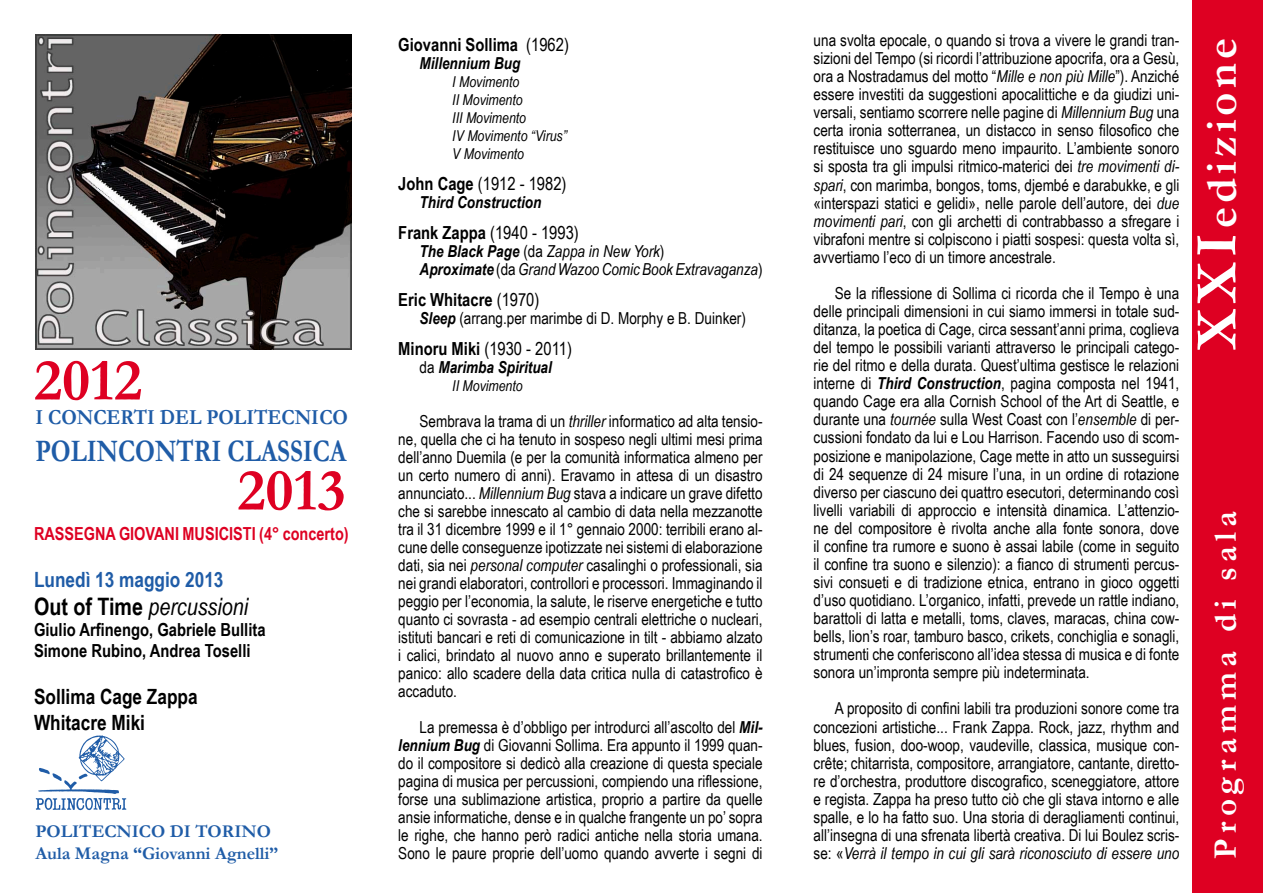
<style>
.page{position:relative;width:1263px;height:893px;background:#fff}
.page>*{position:absolute;margin:0;border:0;box-sizing:border-box;transform-origin:0 0}
.t1{font:700 60px "Garamond";color:#de0022}
.t2{font:700 45px "Garamond";letter-spacing:.09em;color:#fff}
.t3{font:700 33px "Garamond";letter-spacing:.16em;color:#fff}
.t4{font:700 31.5px "Garamond";color:#1f5ca7;scale:.8 1}
.t5{font:italic 24px "Arial Narrow";color:#000}
.t6{font:700 21.45px "Garamond";color:#1f5ca7;scale:.91 1}
.t7{font:700 21px/25.5px "Arial Narrow";color:#000}
.t8{font:700 21px "Arial Narrow";color:#1f5ca7}
.t9{font:700 18px/21px "Arial Narrow";color:#000}
.t10{font:18px "Arial Narrow";color:#000}
.t11{font:700 18px/21.6px "Garamond";color:#1f5ca7}
.t12{font:700 18px "Arial Narrow";color:#de0022}
.t13{font:16.5px/18px "Arial Narrow";color:#000;text-align:justify}
.t14{font:italic 16.5px/18px "Arial Narrow";color:#000}
.t15{font:italic 700 16.5px "Arial Narrow";color:#000}
.t16{font:italic 15px/18px "Arial Narrow";color:#000}
.s1{font-weight:700;font-style:normal}
.s2{font-weight:400}
.s3{font-weight:700}
.s4{font-style:normal}
.s5{font-weight:700;font-style:italic}
.s6{font-weight:400;font-style:normal}
.s7{font-style:italic}
.s8{font-size:60px}
</style>
<div class="page">
<div style="left:1192px;top:0;width:71px;height:893px;background:#de0022"></div>
<img style="left:35px;top:735px;width:92px;height:75px">
<img style="left:35px;top:34px;width:316px;height:316px">
<h1 class="t1" style="left:34px;top:340px;width:110px">2012</h1>
<h3 class="t6" style="left:35px;top:403px;width:345px">I CONCERTI DEL POLITECNICO</h3>
<h3 class="t4" style="left:35px;top:429px;width:390px">POLINCONTRI CLASSICA</h3>
<h1 class="t1" style="left:237px;top:450px;width:110px">2013</h1>
<p class="t12" style="left:34px;top:520px;width:316px">RASSEGNA GIOVANI MUSICISTI (4° concerto)</p>
<p class="t8" style="left:34px;top:563px;width:191px">Lunedì 13 maggio 2013</p>
<h3 class="t5" style="left:34px;top:590px;width:216px"><span class="s1">Out of Time</span> percussioni</h3>
<p class="t9" style="left:34px;top:619px;width:233px">Giulio Arfinengo, Gabriele Bullita<br>Simone Rubino, Andrea Toselli</p>
<p class="t7" style="left:34px;top:683px;width:165px">Sollima Cage Zappa<br>Whitacre Miki</p>
<p class="t11" style="left:35px;top:821px;width:244px">POLITECNICO DI TORINO<br>Aula Magna “Giovanni Agnelli”</p>
<p class="t9" style="left:398px;top:33px;width:172px">Giovanni Sollima <span class="s2">(1962)</span></p>
<p class="t15" style="left:420px;top:51px;width:102px">Millennium Bug</p>
<p class="t16" style="left:452px;top:72px;width:116px">I Movimento<br>II Movimento<br>III Movimento<br>IV Movimento “Virus”<br>V Movimento</p>
<p class="t10" style="left:398px;top:170px;width:170px"><span class="s3">John Cage</span> (1912 - 1982)</p>
<p class="t15" style="left:420px;top:190px;width:123px">Third Construction</p>
<p class="t10" style="left:398px;top:219px;width:182px"><span class="s3">Frank Zappa</span> (1940 - 1993)</p>
<p class="t14" style="left:420px;top:242px;width:344px"><span class="s3">The Black Page</span> <span class="s4">(da</span> Zappa in New York<span class="s4">)<br></span><span class="s3">Aproximate</span> <span class="s4">(da</span>Grand Wazoo Comic Book Extravaganza<span class="s4">)</span></p>
<p class="t9" style="left:398px;top:288px;width:143px">Eric Whitacre <span class="s2">(1970)</span></p>
<p class="t13" style="left:420px;top:308px;width:328px"><span class="s5">Sleep</span> (arrang.per marimbe di D. Morphy e B. Duinker)</p>
<p class="t10" style="left:398px;top:335px;width:175px"><span class="s3">Minoru Miki</span> (1930 - 2011)</p>
<p class="t15" style="left:420px;top:355px;width:134px"><span class="s6">da</span> Marimba Spiritual</p>
<p class="t16" style="left:452px;top:376px;width:72px">II Movimento</p>
<p class="t13" style="left:398px;top:411px;width:366px;text-indent:21px">Sembrava la trama di un <span class="s7">thriller</span> informatico ad alta tensio&shy;ne, quella che ci ha tenuto in sospeso negli ultimi mesi prima dell’anno Duemila (e per la comunità informatica almeno per un certo numero di anni). Eravamo in attesa di un disastro annunciato... <span class="s7">Millennium Bug</span> stava a indicare un grave difetto che si sarebbe innescato al cambio di data nella mezzanotte tra il 31 dicembre 1999 e il 1° gennaio 2000: terribili erano al&shy;cune delle conseguenze ipotizzate nei sistemi di elaborazione dati, sia nei <span class="s7">personal computer</span> casalinghi o professionali, sia nei grandi elaboratori, controllori e processori. Immaginando il peggio per l’economia, la salute, le riserve energetiche e tutto quanto ci sovrasta - ad esempio centrali elettriche o nucleari, istituti bancari e reti di comunicazione in tilt - abbiamo alzato i calici, brindato al nuovo anno e superato brillantemente il panico: allo scadere della data critica nulla di catastrofico è accaduto.</p>
<p class="t13" style="left:398px;top:717px;width:366px;text-indent:21px">La premessa è d’obbligo per introdurci all’ascolto del <span class="s5">Mil&shy;lennium Bug</span> di Giovanni Sollima. Era appunto il 1999 quan&shy;do il compositore si dedicò alla creazione di questa speciale pagina di musica per percussioni, compiendo una riflessione, forse una sublimazione artistica, proprio a partire da quelle ansie informatiche, dense e in qualche frangente un po’ sopra le righe, che hanno però radici antiche nella storia umana.<br>Sono le paure proprie dell’uomo quando avverte i segni di</p>
<p class="t13" style="left:814px;top:31px;width:367px">una svolta epocale, o quando si trova a vivere le grandi tran&shy;sizioni del Tempo (si ricordi l’attribuzione apocrifa, ora a Gesù, ora a Nostradamus del motto “<span class="s7">Mille e non più Mille</span>”). Anziché essere investiti da suggestioni apocalittiche e da giudizi uni&shy;versali, sentiamo scorrere nelle pagine di <span class="s7">Millennium Bug</span> una certa ironia sotterranea, un distacco in senso filosofico che restituisce uno sguardo meno impaurito. L’ambiente sonoro si sposta tra gli impulsi ritmico-materici dei <span class="s7">tre movimenti di&shy;spari</span>, con marimba, bongos, toms, djembé e darabukke, e gli «interspazi statici e gelidi», nelle parole dell’autore, dei <span class="s7">due movimenti pari</span>, con gli archetti di contrabbasso a sfregare i vibrafoni mentre si colpiscono i piatti sospesi: questa volta sì, avvertiamo l’eco di un timore ancestrale.</p>
<p class="t13" style="left:814px;top:283px;width:367px;text-indent:21px">Se la riflessione di Sollima ci ricorda che il Tempo è una delle principali dimensioni in cui siamo immersi in totale sud&shy;ditanza, la poetica di Cage, circa sessant’anni prima, coglieva del tempo le possibili varianti attraverso le principali catego&shy;rie del ritmo e della durata. Quest’ultima gestisce le relazioni interne di <span class="s5">Third Construction</span>, pagina composta nel 1941, quando Cage era alla Cornish School of the Art di Seattle, e durante una <span class="s7">tournée</span> sulla West Coast con l’<span class="s7">ensemble</span> di per&shy;cussioni fondato da lui e Lou Harrison. Facendo uso di scom&shy;posizione e manipolazione, Cage mette in atto un susseguirsi di 24 sequenze di 24 misure l’una, in un ordine di rotazione diverso per ciascuno dei quattro esecutori, determinando così livelli variabili di approccio e intensità dinamica. L’attenzio&shy;ne del compositore è rivolta anche alla fonte sonora, dove il confine tra rumore e suono è assai labile (come in seguito il confine tra suono e silenzio): a fianco di strumenti percus&shy;sivi consueti e di tradizione etnica, entrano in gioco oggetti d’uso quotidiano. L’organico, infatti, prevede un rattle indiano, barattoli di latta e metalli, toms, claves, maracas, china cow&shy;bells, lion’s roar, tamburo basco, crikets, conchiglia e sonagli, strumenti che conferiscono all’idea stessa di musica e di fonte sonora un’impronta sempre più indeterminata.</p>
<p class="t13" style="left:814px;top:699px;width:367px;text-indent:21px">A proposito di confini labili tra produzioni sonore come tra concezioni artistiche... Frank Zappa. Rock, jazz, rhythm and blues, fusion, doo-woop, vaudeville, classica, musique con&shy;crête; chitarrista, compositore, arrangiatore, cantante, diretto&shy;re d’orchestra, produttore discografico, sceneggiatore, attore e regista. Zappa ha preso tutto ciò che gli stava intorno e alle spalle, e lo ha fatto suo. Una storia di deragliamenti continui, all’insegna di una sfrenata libertà creativa. Di lui Boulez scris&shy;se: «<span class="s7">Verrà il tempo in cui gli sarà riconosciuto di essere uno</span></p>
<h2 class="t2" style="left:1191px;top:350px;width:313px;rotate:-90deg"><span class="s8">XXI</span>edizione</h2>
<h3 class="t3" style="left:1203px;top:859px;width:350px;rotate:-90deg">Programma di sala</h3>
</div>
